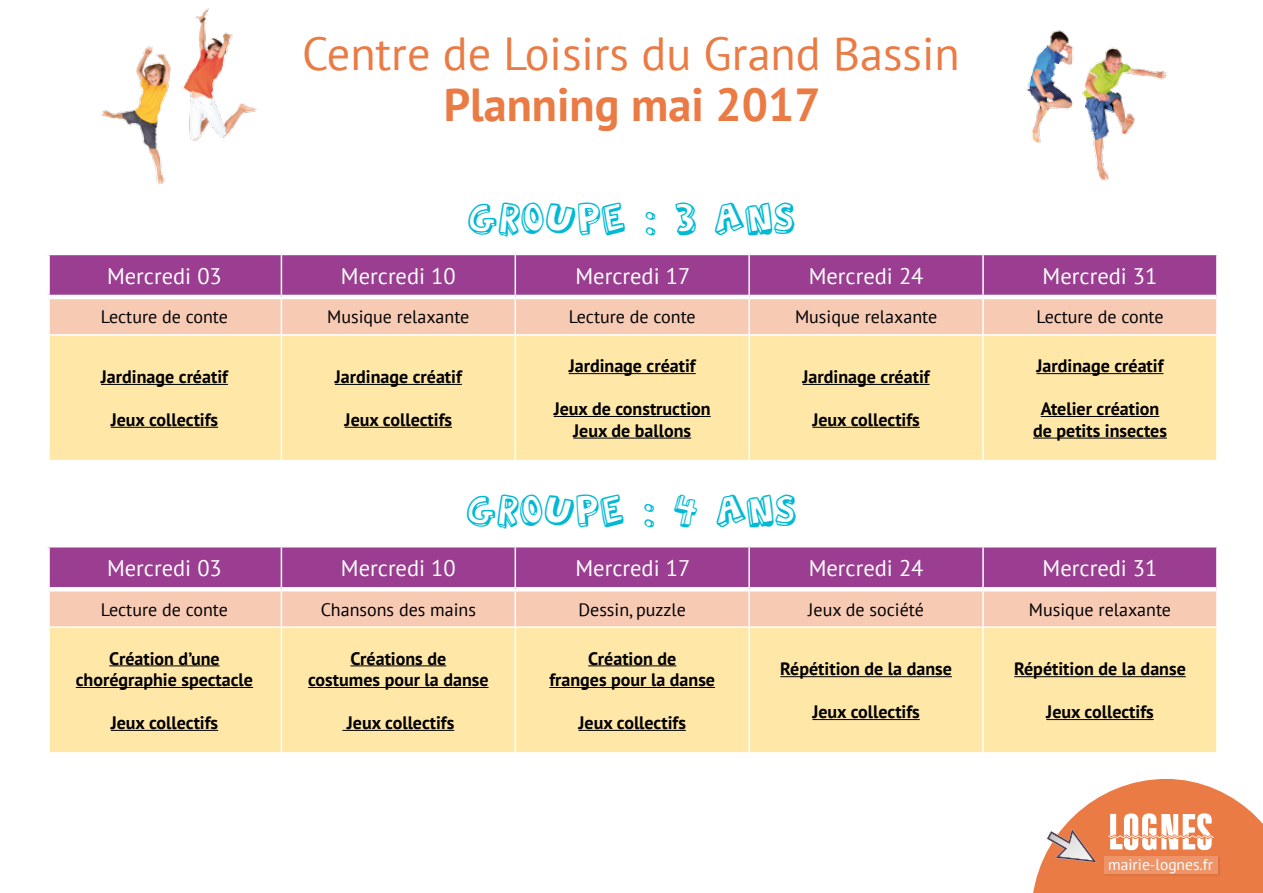
<style>
.page{position:relative;width:1263px;height:893px;background:#fff}
.page>*{position:absolute;margin:0;border:0;box-sizing:border-box;transform-origin:0 0}
.t1{font:46.2px "PT Sans";color:#ea7b44}
.t2{font:700 46.2px "PT Sans";color:#ea7b44}
.t3{font:42.9px "Action Jackson";color:#00bad5}
.t4{font:22.5px "PT Sans";color:#fff}
.t5{font:700 18px/21.6px "PT Sans";color:#000;text-align:center}
.t6{font:18px "PT Sans";color:#000}
.t7{font:15.45px "PT Sans";color:#fff}
</style>
<div class="page">
<svg style="left:1033px;top:779px;width:230px;height:114px"></svg>
<div style="left:50px;top:255px;width:1166px;height:40px;background:#9b3e92"></div>
<div style="left:50px;top:299px;width:1166px;height:35px;background:#f7cab4"></div>
<div style="left:50px;top:336px;width:1166px;height:124px;background:#ffe7a7"></div>
<hr style="left:281px;top:255px;width:1px;height:40px;background:#fff">
<hr style="left:514px;top:255px;width:2px;height:40px;background:#fff">
<hr style="left:748px;top:255px;width:2px;height:40px;background:#fff">
<hr style="left:982px;top:255px;width:2px;height:40px;background:#fff">
<hr style="left:281px;top:299px;width:1px;height:35px;background:#fff">
<hr style="left:514px;top:299px;width:2px;height:35px;background:#fff">
<hr style="left:748px;top:299px;width:2px;height:35px;background:#fff">
<hr style="left:982px;top:299px;width:2px;height:35px;background:#fff">
<hr style="left:281px;top:336px;width:1px;height:124px;background:#fff">
<hr style="left:514px;top:336px;width:2px;height:124px;background:#fff">
<hr style="left:748px;top:336px;width:2px;height:124px;background:#fff">
<hr style="left:982px;top:336px;width:2px;height:124px;background:#fff">
<hr style="left:101px;top:384px;width:127px;height:1px;background:#000">
<hr style="left:111px;top:427px;width:107px;height:1px;background:#000">
<hr style="left:335px;top:384px;width:127px;height:1px;background:#000">
<hr style="left:345px;top:427px;width:107px;height:1px;background:#000">
<hr style="left:569px;top:373px;width:127px;height:1px;background:#000">
<hr style="left:554px;top:416px;width:157px;height:1px;background:#000">
<hr style="left:573px;top:438px;width:118px;height:1px;background:#000">
<hr style="left:803px;top:384px;width:127px;height:1px;background:#000">
<hr style="left:812px;top:427px;width:108px;height:1px;background:#000">
<hr style="left:1036px;top:373px;width:127px;height:1px;background:#000">
<hr style="left:1041px;top:416px;width:118px;height:1px;background:#000">
<hr style="left:1033px;top:438px;width:134px;height:1px;background:#000">
<div style="left:50px;top:547px;width:1166px;height:40px;background:#9b3e92"></div>
<div style="left:50px;top:591px;width:1166px;height:35px;background:#f7cab4"></div>
<div style="left:50px;top:628px;width:1166px;height:124px;background:#ffe7a7"></div>
<hr style="left:281px;top:547px;width:1px;height:40px;background:#fff">
<hr style="left:514px;top:547px;width:2px;height:40px;background:#fff">
<hr style="left:748px;top:547px;width:2px;height:40px;background:#fff">
<hr style="left:982px;top:547px;width:2px;height:40px;background:#fff">
<hr style="left:281px;top:591px;width:1px;height:35px;background:#fff">
<hr style="left:514px;top:591px;width:2px;height:35px;background:#fff">
<hr style="left:748px;top:591px;width:2px;height:35px;background:#fff">
<hr style="left:982px;top:591px;width:2px;height:35px;background:#fff">
<hr style="left:281px;top:628px;width:1px;height:124px;background:#fff">
<hr style="left:514px;top:628px;width:2px;height:124px;background:#fff">
<hr style="left:748px;top:628px;width:2px;height:124px;background:#fff">
<hr style="left:982px;top:628px;width:2px;height:124px;background:#fff">
<hr style="left:109px;top:665px;width:111px;height:1px;background:#000">
<hr style="left:76px;top:687px;width:177px;height:1px;background:#000">
<hr style="left:111px;top:730px;width:107px;height:1px;background:#000">
<hr style="left:350px;top:665px;width:96px;height:1px;background:#000">
<hr style="left:308px;top:687px;width:181px;height:1px;background:#000">
<hr style="left:342px;top:730px;width:112px;height:1px;background:#000">
<hr style="left:588px;top:665px;width:88px;height:1px;background:#000">
<hr style="left:549px;top:687px;width:166px;height:1px;background:#000">
<hr style="left:578px;top:730px;width:108px;height:1px;background:#000">
<hr style="left:780px;top:676px;width:172px;height:1px;background:#000">
<hr style="left:812px;top:719px;width:108px;height:1px;background:#000">
<hr style="left:1014px;top:676px;width:172px;height:1px;background:#000">
<hr style="left:1046px;top:719px;width:108px;height:1px;background:#000">
<img style="left:1026px;top:30px;width:142px;height:151px">
<img style="left:101px;top:8px;width:156px;height:176px">
<h1 class="t1" style="left:302px;top:24px;width:659px">Centre de Loisirs du Grand Bassin</h1>
<h1 class="t2" style="left:444px;top:74px;width:378px">Planning mai 2017</h1>
<h2 class="t3" style="left:467px;top:199px;width:330px">GROUPE : 3 ANS</h2>
<p class="t4" style="left:107px;top:262px;width:116px">Mercredi 03</p>
<p class="t4" style="left:341px;top:262px;width:116px">Mercredi 10</p>
<p class="t4" style="left:575px;top:262px;width:116px">Mercredi 17</p>
<p class="t4" style="left:809px;top:262px;width:116px">Mercredi 24</p>
<p class="t4" style="left:1043px;top:262px;width:116px">Mercredi 31</p>
<p class="t6" style="left:101px;top:306px;width:129px">Lecture de conte</p>
<p class="t6" style="left:327px;top:306px;width:144px">Musique relaxante</p>
<p class="t6" style="left:569px;top:306px;width:129px">Lecture de conte</p>
<p class="t6" style="left:795px;top:306px;width:144px">Musique relaxante</p>
<p class="t6" style="left:1036px;top:306px;width:129px">Lecture de conte</p>
<p class="t5" style="left:101px;top:366px;width:128px">Jardinage créatif</p>
<p class="t5" style="left:111px;top:408px;width:109px">Jeux collectifs</p>
<p class="t5" style="left:335px;top:366px;width:128px">Jardinage créatif</p>
<p class="t5" style="left:345px;top:408px;width:109px">Jeux collectifs</p>
<p class="t5" style="left:569px;top:355px;width:128px">Jardinage créatif</p>
<p class="t5" style="left:554px;top:398px;width:158px">Jeux de construction<br>Jeux de ballons</p>
<p class="t5" style="left:803px;top:366px;width:128px">Jardinage créatif</p>
<p class="t5" style="left:812px;top:408px;width:109px">Jeux collectifs</p>
<h2 class="t3" style="left:466px;top:491px;width:333px">GROUPE : 4 ANS</h2>
<p class="t5" style="left:1036px;top:355px;width:128px">Jardinage créatif</p>
<p class="t5" style="left:1033px;top:398px;width:135px">Atelier création de petits insectes</p>
<p class="t4" style="left:107px;top:554px;width:116px">Mercredi 03</p>
<p class="t4" style="left:341px;top:554px;width:116px">Mercredi 10</p>
<p class="t4" style="left:575px;top:554px;width:116px">Mercredi 17</p>
<p class="t4" style="left:809px;top:554px;width:116px">Mercredi 24</p>
<p class="t4" style="left:1043px;top:554px;width:116px">Mercredi 31</p>
<p class="t6" style="left:101px;top:598px;width:129px">Lecture de conte</p>
<p class="t6" style="left:321px;top:598px;width:157px">Chansons des mains</p>
<p class="t6" style="left:578px;top:598px;width:109px">Dessin, puzzle</p>
<p class="t6" style="left:808px;top:598px;width:117px">Jeux de société</p>
<p class="t6" style="left:1029px;top:598px;width:144px">Musique relaxante</p>
<p class="t5" style="left:76px;top:647px;width:179px">Création d’une chorégraphie spectacle</p>
<p class="t5" style="left:111px;top:711px;width:109px">Jeux collectifs</p>
<p class="t5" style="left:308px;top:647px;width:182px">Créations de<br>costumes pour la danse</p>
<p class="t5" style="left:347px;top:711px;width:109px">Jeux collectifs</p>
<p class="t5" style="left:549px;top:647px;width:167px">Création de<br>franges pour la danse</p>
<p class="t5" style="left:578px;top:711px;width:109px">Jeux collectifs</p>
<p class="t5" style="left:780px;top:658px;width:173px">Répétition de la danse</p>
<p class="t5" style="left:812px;top:701px;width:109px">Jeux collectifs</p>
<p class="t5" style="left:1014px;top:658px;width:173px">Répétition de la danse</p>
<p class="t5" style="left:1046px;top:701px;width:109px">Jeux collectifs</p>
<p class="t7" style="left:1108px;top:854px;width:106px">mairie-lognes.fr</p>
</div>
